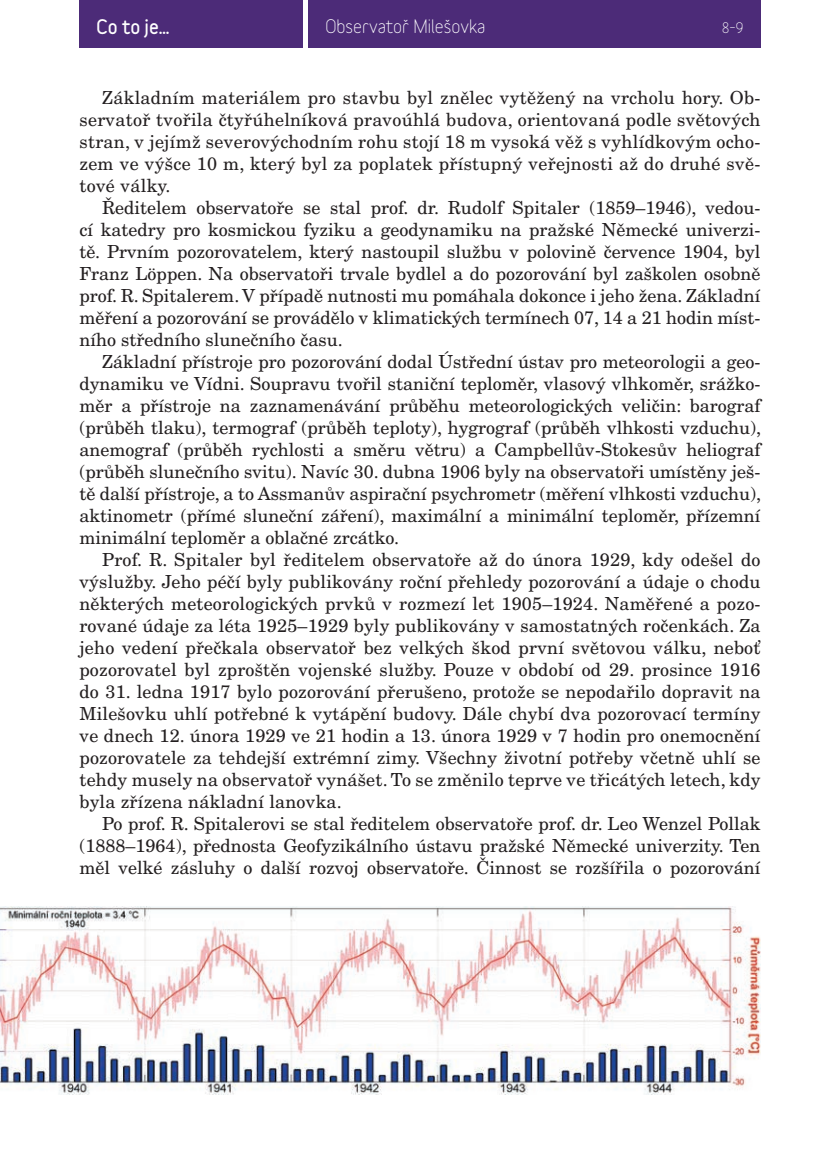
<style>
.page{position:relative;width:823px;height:1163px;background:#fff}
.page>*{position:absolute;margin:0;border:0;box-sizing:border-box;transform-origin:0 0}
.t1{font:18px/22px "New Century Schlbk CE";color:#231f20;text-align:justify}
.t2{font:18px "Variable";color:#fff}
.t3{font:900 18px "Variable";color:#fff}
.t4{font:14px "Variable";color:#fff}
</style>
<div class="page">
<div style="left:79px;top:0;width:223px;height:48px;background:#4c2b78"></div>
<div style="left:308px;top:0;width:452px;height:48px;background:#4c2b78"></div>
<img style="left:0;top:906px;width:760px;height:188px">
<p class="t3" style="left:96px;top:19px;width:75px">Co to je…</p>
<p class="t2" style="left:325px;top:19px;width:161px">Observatoř Milešovka</p>
<p class="t4" style="left:721px;top:22px;width:23px">8–9</p>
<p class="t1" style="left:79px;top:86px;width:682px;text-indent:23px">Základním materiálem pro stavbu byl znělec vytěžený na vrcholu hory. Ob&shy;servatoř tvořila čtyřúhelníková pravoúhlá budova, orientovaná podle světových stran, v jejímž severovýchodním rohu stojí 18 m vysoká věž s vyhlídkovým ocho&shy;zem ve výšce 10 m, který byl za poplatek přístupný veřejnosti až do druhé svě&shy;tové války.</p>
<p class="t1" style="left:79px;top:196px;width:682px;text-indent:23px">Ředitelem observatoře se stal prof. dr. Rudolf Spitaler (1859–1946), vedou&shy;cí katedry pro kosmickou fyziku a geodynamiku na pražské Německé univerzi&shy;tě. Prvním pozorovatelem, který nastoupil službu v polovině července 1904, byl Franz Löppen. Na observatoři trvale bydlel a do pozorování byl zaškolen osobně prof. R. Spitalerem. V případě nutnosti mu pomáhala dokonce i jeho žena. Základní měření a pozorování se provádělo v klimatických termínech 07, 14 a 21 hodin míst&shy;ního středního slunečního času.</p>
<p class="t1" style="left:79px;top:350px;width:682px;text-indent:23px">Základní přístroje pro pozorování dodal Ústřední ústav pro meteorologii a geo&shy;dynamiku ve Vídni. Soupravu tvořil staniční teploměr, vlasový vlhkoměr, srážko&shy;měr a přístroje na zaznamenávání průběhu meteorologických veličin: barograf (průběh tlaku), termograf (průběh teploty), hygrograf (průběh vlhkosti vzduchu), anemograf (průběh rychlosti a směru větru) a Campbellův-Stokesův heliograf (průběh slunečního svitu). Navíc 30. dubna 1906 byly na observatoři umístěny ješ&shy;tě další přístroje, a to Assmanův aspirační psychrometr (měření vlhkosti vzduchu), aktinometr (přímé sluneční záření), maximální a minimální teploměr, přízemní minimální teploměr a oblačné zrcátko.</p>
<p class="t1" style="left:79px;top:548px;width:682px;text-indent:23px">Prof. R. Spitaler byl ředitelem observatoře až do února 1929, kdy odešel do výslužby. Jeho péčí byly publikovány roční přehledy pozorování a údaje o chodu některých meteorologických prvků v rozmezí let 1905–1924. Naměřené a pozo&shy;rované údaje za léta 1925–1929 byly publikovány v samostatných ročenkách. Za jeho vedení přečkala observatoř bez velkých škod první světovou válku, neboť pozorovatel byl zproštěn vojenské služby. Pouze v období od 29. prosince 1916 do 31. ledna 1917 bylo pozorování přerušeno, protože se nepodařilo dopravit na Milešovku uhlí potřebné k vytápění budovy. Dále chybí dva pozorovací termíny ve dnech 12. února 1929 ve 21 hodin a 13. února 1929 v 7 hodin pro onemocnění pozorovatele za tehdejší extrémní zimy. Všechny životní potřeby včetně uhlí se tehdy musely na observatoř vynášet. To se změnilo teprve ve třicátých letech, kdy byla zřízena nákladní lanovka.</p>
<p class="t1" style="left:79px;top:812px;width:682px;text-indent:23px">Po prof. R. Spitalerovi se stal ředitelem observatoře prof. dr. Leo Wenzel Pollak (1888–1964), přednosta Geofyzikálního ústavu pražské Německé univerzity. Ten měl velké zásluhy o další rozvoj observatoře. Činnost se rozšířila o pozorování</p>
</div>
